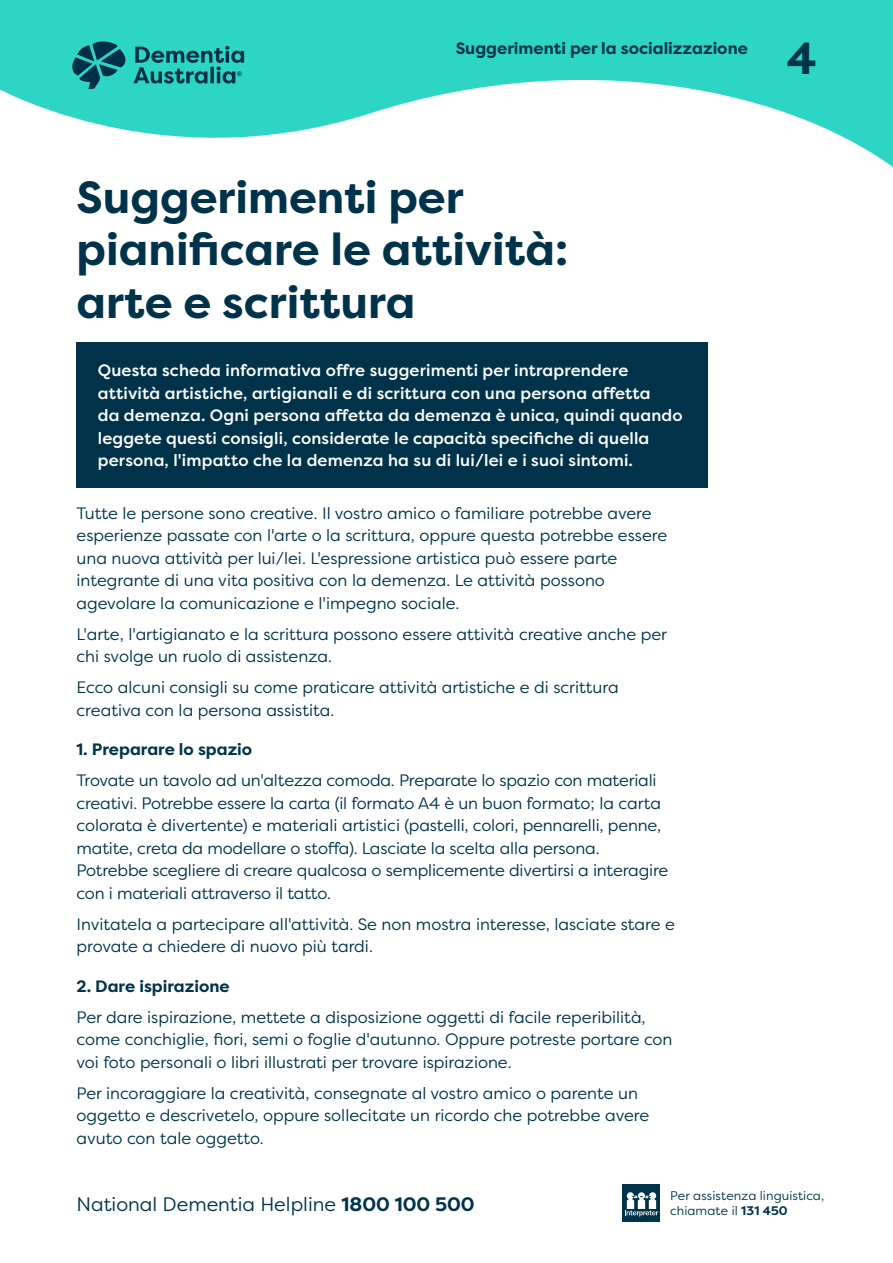
<style>
.page{position:relative;width:893px;height:1263px;background:#fff}
.page>*{position:absolute;margin:0;border:0;box-sizing:border-box;transform-origin:0 0}
.t1{font:700 45px/52.5px "Filson Pro";color:#00334a}
.t2{font:19.5px "Filson Pro";color:#00334a}
.t3{font:16.5px/22.5px "Filson Pro";color:#00334a}
.t4{font:500 16.5px/22.5px "Filson Pro";letter-spacing:.01em;color:#fff}
.t5{font:700 16.5px "Filson Pro";color:#00334a}
.t6{font:12.45px/15px "Filson Pro";letter-spacing:.01em;color:#00334a}
.s1{font-weight:700}
</style>
<div class="page">
<svg style="left:0;top:0;width:893px;height:167px;fill:#2cd5c4"></svg>
<svg style="left:72px;top:41px;width:172px;height:48px;background:#1d9d9a"></svg>
<div style="left:77px;top:343px;width:631px;height:145px;background:#00334a"></div>
<div style="left:623px;top:1184px;width:37px;height:37px;background:#00334a"></div>
<svg style="left:625px;top:1192px;width:33px;height:24px"></svg>
<p class="t5" style="left:456px;top:38px;width:294px">Suggerimenti per la socializzazione</p>
<p class="t1" style="left:787px;top:33px;width:31px">4</p>
<p class="t1" style="left:77px;top:171px;width:494px">Suggerimenti per pianificare le attività: arte e scrittura</p>
<p class="t4" style="left:98px;top:359px;width:586px">Questa scheda informativa offre suggerimenti per intraprendere attività artistiche, artigianali e di scrittura con una persona affetta<br>da demenza. Ogni persona affetta da demenza è unica, quindi quando leggete questi consigli, considerate le capacità specifiche di quella persona, l'impatto che la demenza ha su di lui/lei e i suoi sintomi.</p>
<p class="t3" style="left:77px;top:501px;width:592px">Tutte le persone sono creative. Il vostro amico o familiare potrebbe avere esperienze passate con l'arte o la scrittura, oppure questa potrebbe essere una nuova attività per lui/lei. L'espressione artistica può essere parte integrante di una vita positiva con la demenza. Le attività possono agevolare la comunicazione e l'impegno sociale.</p>
<p class="t3" style="left:77px;top:622px;width:592px">L'arte, l'artigianato e la scrittura possono essere attività creative anche per chi svolge un ruolo di assistenza.</p>
<p class="t3" style="left:77px;top:676px;width:544px">Ecco alcuni consigli su come praticare attività artistiche e di scrittura creativa con la persona assistita.</p>
<p class="t3" style="left:77px;top:733px;width:582px;line-height:31px"><span class="s1">1. Preparare lo spazio<br></span>Trovate un tavolo ad un'altezza comoda. Preparate lo spazio con materiali</p>
<p class="t3" style="left:77px;top:791px;width:593px">creativi. Potrebbe essere la carta (il formato A4 è un buon formato; la carta colorata è divertente) e materiali artistici (pastelli, colori, pennarelli, penne, matite, creta da modellare o stoffa). Lasciate la scelta alla persona.<br>Potrebbe scegliere di creare qualcosa o semplicemente divertirsi a interagire con i materiali attraverso il tatto.</p>
<p class="t3" style="left:77px;top:912px;width:600px">Invitatela a partecipare all'attività. Se non mostra interesse, lasciate stare e provate a chiedere di nuovo più tardi.</p>
<p class="t3" style="left:77px;top:970px;width:571px;line-height:31px"><span class="s1">2. Dare ispirazione<br></span>Per dare ispirazione, mettete a disposizione oggetti di facile reperibilità,</p>
<p class="t3" style="left:77px;top:1028px;width:597px">come conchiglie, fiori, semi o foglie d'autunno. Oppure potreste portare con voi foto personali o libri illustrati per trovare ispirazione.</p>
<p class="t3" style="left:77px;top:1081px;width:574px">Per incoraggiare la creatività, consegnate al vostro amico o parente un oggetto e descrivetelo, oppure sollecitate un ricordo che potrebbe avere avuto con tale oggetto.</p>
<p class="t2" style="left:77px;top:1191px;width:400px">National Dementia Helpline <span class="s1">1800 100 500</span></p>
<p class="t6" style="left:670px;top:1188px;width:156px">Per assistenza linguistica, chiamate il <span class="s1">131 450</span></p>
</div>
